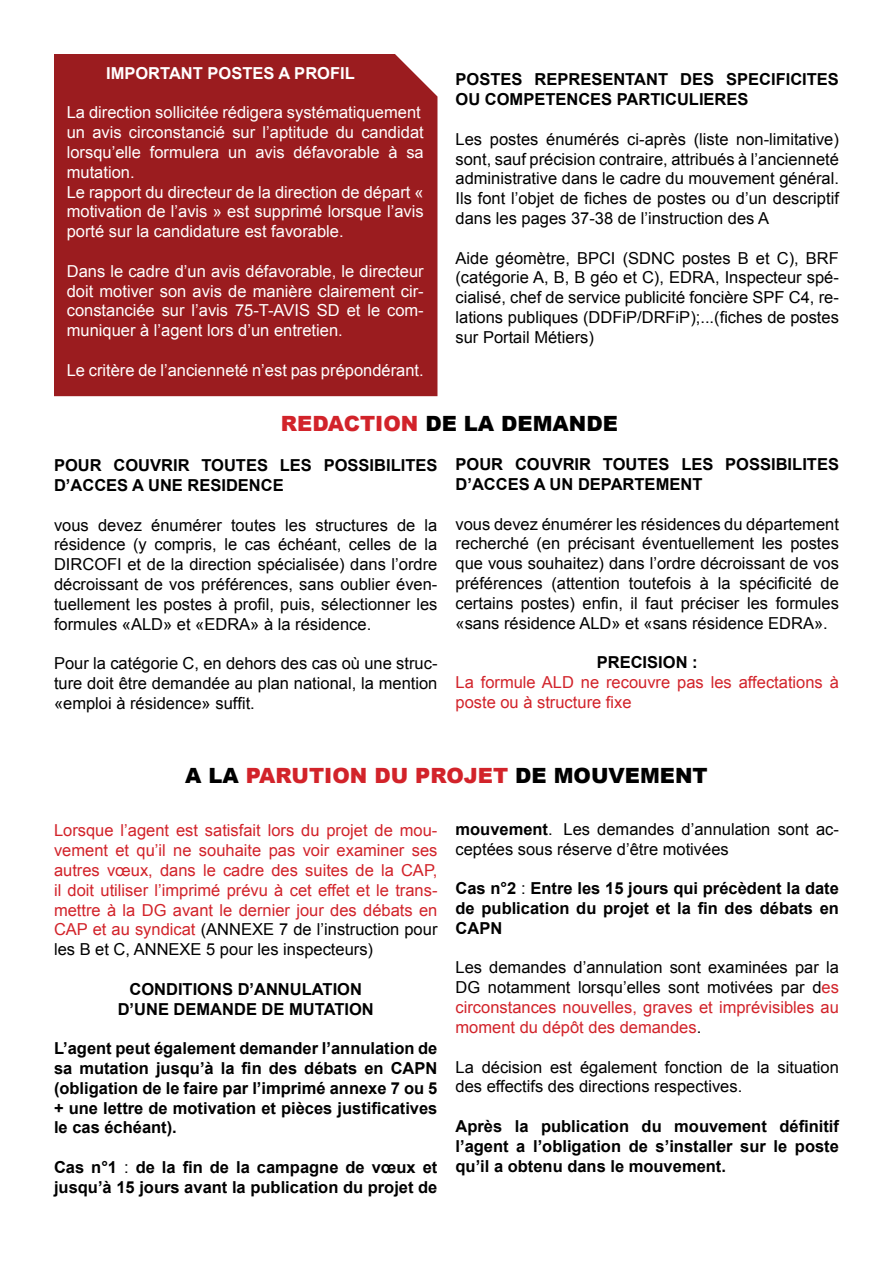
<style>
.page{position:relative;width:893px;height:1263px;background:#fff}
.page>*{position:absolute;margin:0;border:0;box-sizing:border-box;transform-origin:0 0}
.t1{font:900 21px "Arial";color:#d2232a}
.t2{font:900 21px "Arial";color:#000}
.t3{font:16.5px/19.8px "Arial";color:#000;text-align:justify}
.t4{font:700 16.5px/19.8px "Arial";color:#000}
.t5{font:16.5px/19.8px "Arial";color:#fff}
.t6{font:16.5px/19.8px "Arial";color:#d2232a}
.t7{font:700 16.5px "Arial";color:#fff}
.s1{color:#d2232a}
.s2{color:#000}
.s3{font-weight:400}
.s4{font-weight:700}
</style>
<div class="page">
<div style="left:54px;top:54px;width:383px;height:342px;background:#9b1c1f"></div>
<p class="t7" style="left:106px;top:62px;width:250px">IMPORTANT POSTES A PROFIL</p>
<p class="t5" style="left:67px;top:103px;width:358px">La direction sollicitée rédigera systématiquement un avis circonstancié sur l’aptitude du candidat lorsqu’elle formulera un avis défavorable à sa mutation.<br>Le rapport du directeur de la direction de départ « motivation de l’avis » est supprimé lorsque l’avis porté sur la candidature est favorable.</p>
<p class="t5" style="left:67px;top:261px;width:359px;text-align:justify">Dans le cadre d’un avis défavorable, le directeur doit motiver son avis de manière clairement cir&shy;constanciée sur l’avis 75-T-AVIS SD et le com&shy;muniquer à l’agent lors d’un entretien.</p>
<p class="t5" style="left:67px;top:360px;width:358px">Le critère de l’ancienneté n’est pas prépondérant.</p>
<p class="t4" style="left:455px;top:70px;width:385px">POSTES REPRESENTANT DES SPECIFICITES<br>OU COMPETENCES PARTICULIERES</p>
<p class="t3" style="left:455px;top:129px;width:385px">Les postes énumérés ci-après (liste non-limitative) sont, sauf précision contraire, attribués à l’ancienneté administrative dans le cadre du mouvement général.<br>Ils font l’objet de fiches de postes ou d’un descriptif dans les pages 37-38 de l’instruction des A</p>
<p class="t3" style="left:455px;top:248px;width:385px">Aide géomètre, BPCI (SDNC postes B et C), BRF (catégorie A, B, B géo et C), EDRA, Inspecteur spé&shy;cialisé, chef de service publicité foncière SPF C4, re&shy;lations publiques (DDFiP/DRFiP);...(fiches de postes sur Portail Métiers)</p>
<p class="t2" style="left:281px;top:408px;width:339px"><span class="s1">REDACTION</span> DE LA DEMANDE</p>
<p class="t4" style="left:54px;top:456px;width:385px">POUR COUVRIR TOUTES LES POSSIBILITES<br>D’ACCES A UNE RESIDENCE</p>
<p class="t3" style="left:54px;top:515px;width:385px">vous devez énumérer toutes les structures de la résidence (y compris, le cas échéant, celles de la DIRCOFI et de la direction spécialisée) dans l’ordre décroissant de vos préférences, sans oublier éven&shy;tuellement les postes à profil, puis, sélectionner les formules «ALD» et «EDRA» à la résidence.</p>
<p class="t3" style="left:54px;top:654px;width:385px">Pour la catégorie C, en dehors des cas où une struc&shy;ture doit être demandée au plan national, la mention «emploi à résidence» suffit.</p>
<p class="t4" style="left:455px;top:455px;width:385px">POUR COUVRIR TOUTES LES POSSIBILITES<br>D’ACCES A UN DEPARTEMENT</p>
<p class="t3" style="left:455px;top:514px;width:385px">vous devez énumérer les résidences du département recherché (en précisant éventuellement les postes que vous souhaitez) dans l’ordre décroissant de vos préférences (attention toutefois à la spécificité de certains postes) enfin, il faut préciser les formules «sans résidence ALD» et «sans résidence EDRA».</p>
<p class="t4" style="left:597px;top:653px;width:102px">PRECISION :</p>
<p class="t6" style="left:455px;top:672px;width:385px">La formule ALD ne recouvre pas les affectations à poste ou à structure fixe</p>
<p class="t1" style="left:185px;top:760px;width:524px"><span class="s2">A LA</span> PARUTION DU PROJET <span class="s2">DE MOUVEMENT</span></p>
<p class="t6" style="left:54px;top:821px;width:385px;text-align:justify">Lorsque l’agent est satisfait lors du projet de mou&shy;vement et qu’il ne souhaite pas voir examiner ses autres vœux, dans le cadre des suites de la CAP, il doit utiliser l’imprimé prévu à cet effet et le trans&shy;mettre à la DG avant le dernier jour des débats en CAP et au syndicat <span class="s2">(ANNEXE 7 de l’instruction pour les B et C, ANNEXE 5 pour les inspecteurs)</span></p>
<p class="t4" style="left:118px;top:979px;width:258px;text-align:center">CONDITIONS D’ANNULATION<br>D’UNE DEMANDE DE MUTATION</p>
<p class="t4" style="left:54px;top:1039px;width:385px;text-align:justify">L’agent peut également demander l’annulation de sa mutation jusqu’à la fin des débats en CAPN (obligation de le faire par l’imprimé annexe 7 ou 5 + une lettre de motivation et pièces justificatives le cas échéant).</p>
<p class="t4" style="left:54px;top:1158px;width:385px">Cas n°1 <span class="s3">:</span> de la fin de la campagne de vœux et jusqu’à 15 jours avant la publication du projet de</p>
<p class="t3" style="left:455px;top:819px;width:385px"><span class="s4">mouvement</span>. Les demandes d’annulation sont ac&shy;ceptées sous réserve d’être motivées</p>
<p class="t4" style="left:455px;top:879px;width:385px;text-align:justify">Cas n°2 <span class="s3">:</span> Entre les 15 jours qui précèdent la date de publication du projet et la fin des débats en CAPN</p>
<p class="t3" style="left:455px;top:958px;width:385px">Les demandes d’annulation sont examinées par la DG notamment lorsqu’elles sont motivées par d<span class="s1">es circonstances nouvelles, graves et imprévisibles au moment du dépôt des demandes</span>.</p>
<p class="t3" style="left:455px;top:1057px;width:385px">La décision est également fonction de la situation des effectifs des directions respectives.</p>
<p class="t4" style="left:455px;top:1117px;width:385px;text-align:justify">Après la publication du mouvement définitif l’agent a l’obligation de s’installer sur le poste qu’il a obtenu dans le mouvement.</p>
</div>
